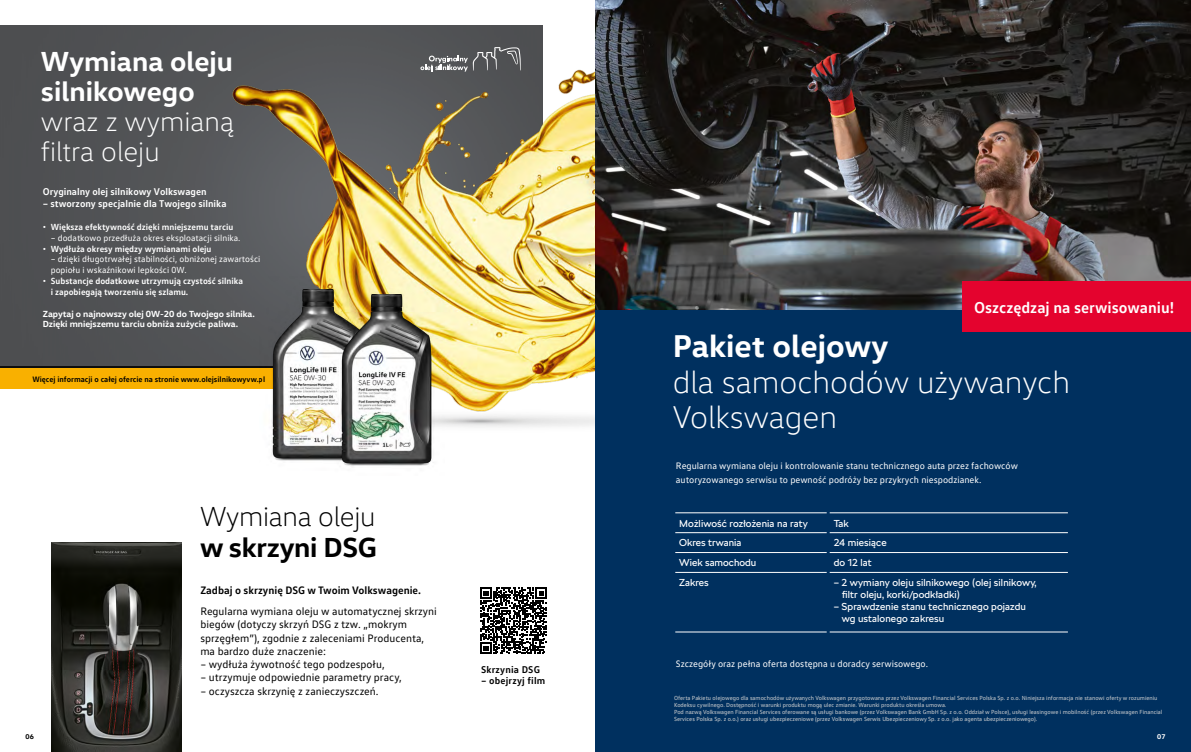
<style>
.page{position:relative;width:1191px;height:752px;background:#fff}
.page>*{position:absolute;margin:0;border:0;box-sizing:border-box;transform-origin:0 0}
.t1{font:300 32px/35.2px "VW Head";color:#fff}
.t2{font:700 32px "VW Head";color:#fff}
.t3{font:700 28px/30px "VW Head";color:#fff}
.t4{font:300 28px/30px "VW Head";color:#fff}
.t5{font:300 28px "VW Head";letter-spacing:-.01em;color:#000}
.t6{font:700 28px "VW Head";letter-spacing:-.01em;color:#000}
.t7{font:700 16px "VW Text";color:#fff}
.t8{font:11px/13.2px "VW Text";color:#000}
.t9{font:700 11px "VW Text";color:#000}
.t10{font:10px/12px "SKODA Next";letter-spacing:.01em;color:#fff}
.t11{font:700 10px "VW Text";color:#fff}
.t12{font:700 10px "VW Text";letter-spacing:.02em;color:#000}
.t13{font:9.5px/14px "VW Text";color:#fff}
.t14{font:700 9px/10.8px "VW Text";color:#fff}
.t15{font:9px/10.8px "VW Text";color:#fff}
.t16{font:700 9px/10.8px "VW Head";color:#fff}
.t17{font:700 8px "VW Text";color:#000}
.t18{font:700 7px "VW Head";color:#000}
.t19{font:700 7px "VW Head";color:#fff}
.t20{font:6px/7px "VW Text";color:#d2d2d2}
</style>
<div class="page">
<div style="left:0;top:26px;width:543px;height:340px;background:#505254"></div>
<svg style="left:420px;top:47px;width:101px;height:9px"></svg>
<div style="left:0;top:368px;width:387px;height:20px;background:#f9b000"></div>
<img style="left:222px;top:56px;width:373px;height:371px">
<img style="left:260px;top:276px;width:116px;height:185px">
<img style="left:329px;top:281px;width:116px;height:185px">
<img style="left:51px;top:542px;width:130px;height:209px">
<div style="left:595px;top:0;width:596px;height:751px;background:#00305f"></div>
<img style="left:595px;top:0;width:596px;height:309px">
<hr style="left:675px;top:512px;width:151px;height:1px;background:#fff">
<hr style="left:829px;top:512px;width:239px;height:1px;background:#fff">
<hr style="left:675px;top:532px;width:151px;height:1px;background:#fff">
<hr style="left:829px;top:532px;width:239px;height:1px;background:#fff">
<hr style="left:675px;top:552px;width:151px;height:1px;background:#fff">
<hr style="left:829px;top:552px;width:239px;height:1px;background:#fff">
<hr style="left:675px;top:572px;width:151px;height:1px;background:#fff">
<hr style="left:829px;top:572px;width:239px;height:1px;background:#fff">
<hr style="left:675px;top:631px;width:151px;height:1px;background:#fff">
<hr style="left:829px;top:631px;width:239px;height:1px;background:#fff">
<svg style="left:480px;top:587px;width:67px;height:66px"></svg>
<div style="left:962px;top:281px;width:229px;height:51px;background:#e4032e"></div>
<h2 class="t3" style="left:41px;top:45px;width:193px">Wymiana oleju silnikowego</h2>
<h2 class="t4" style="left:41px;top:106px;width:194px">wraz z wymianą filtra oleju</h2>
<h3 class="t11" style="left:43px;top:185px;width:165px">Oryginalny olej silnikowy Volkswagen</h3>
<h3 class="t11" style="left:43px;top:197px;width:185px">– stworzony specjalnie dla Twojego silnika</h3>
<h3 class="t14" style="left:43px;top:221px;width:192px">• Większa efektywność dzięki mniejszemu tarciu</h3>
<h3 class="t15" style="left:51px;top:232px;width:191px">– dodatkowo przedłuża okres eksploatacji silnika.</h3>
<h3 class="t14" style="left:43px;top:242px;width:170px">• Wydłuża okresy między wymianami oleju</h3>
<h3 class="t15" style="left:51px;top:253px;width:211px">– dzięki długotrwałej stabilności, obniżonej zawartości popiołu i wskaźnikowi lepkości 0W.</h3>
<h3 class="t14" style="left:51px;top:275px;width:194px;text-indent:-8px">• Substancje dodatkowe utrzymują czystość silnika i zapobiegają tworzeniu się szlamu.</h3>
<h3 class="t16" style="left:43px;top:307px;width:214px">Zapytaj o najnowszy olej 0W-20 do Twojego silnika.<br>Dzięki mniejszemu tarciu obniża zużycie paliwa.</h3>
<h3 class="t17" style="left:32px;top:373px;width:234px">Więcej informacji o całej ofercie na stronie www.olejsilnikowyvw.pl</h3>
<p class="t18" style="left:26px;top:731px;width:10px">06</p>
<h2 class="t5" style="left:200px;top:499px;width:177px">Wymiana oleju</h2>
<h2 class="t6" style="left:200px;top:528px;width:179px">w skrzyni DSG</h2>
<h3 class="t9" style="left:200px;top:582px;width:222px">Zadbaj o skrzynię DSG w Twoim Volkswagenie.</h3>
<h3 class="t8" style="left:200px;top:604px;width:238px">Regularna wymiana oleju w automatycznej skrzyni biegów (dotyczy skrzyń DSG z tzw. „mokrym sprzęgłem”), zgodnie z zaleceniami Producenta, ma bardzo duże znaczenie:</h3>
<h3 class="t8" style="left:200px;top:657px;width:186px">– wydłuża żywotność tego podzespołu,</h3>
<h3 class="t8" style="left:200px;top:670px;width:203px">– utrzymuje odpowiednie parametry pracy,</h3>
<h3 class="t8" style="left:200px;top:683px;width:180px">– oczyszcza skrzynię z zanieczyszczeń.</h3>
<h3 class="t12" style="left:481px;top:662px;width:61px">Skrzynia DSG</h3>
<h3 class="t12" style="left:481px;top:673px;width:66px">– obejrzyj film</h3>
<h3 class="t7" style="left:974px;top:297px;width:201px">Oszczędzaj na serwisowaniu!</h3>
<h1 class="t2" style="left:672px;top:325px;width:217px">Pakiet olejowy</h1>
<h1 class="t1" style="left:672px;top:363px;width:399px">dla samochodów używanych<br>Volkswagen</h1>
<h3 class="t13" style="left:676px;top:458px;width:343px">Regularna wymiana oleju i kontrolowanie stanu technicznego auta przez fachowców autoryzowanego serwisu to pewność podróży bez przykrych niespodzianek.</h3>
<h3 class="t10" style="left:679px;top:516px;width:130px">Możliwość rozłożenia na raty</h3>
<h3 class="t10" style="left:833px;top:516px;width:17px">Tak</h3>
<h3 class="t10" style="left:679px;top:536px;width:64px">Okres trwania</h3>
<h3 class="t10" style="left:833px;top:536px;width:55px">24 miesiące</h3>
<h3 class="t10" style="left:679px;top:556px;width:78px">Wiek samochodu</h3>
<h3 class="t10" style="left:833px;top:556px;width:40px">do 12 lat</h3>
<h3 class="t10" style="left:679px;top:576px;width:31px">Zakres</h3>
<h3 class="t10" style="left:842px;top:576px;width:196px;text-indent:-9px">– 2 wymiany oleju silnikowego (olej silnikowy, filtr oleju, korki/podkładki)</h3>
<h3 class="t10" style="left:841px;top:600px;width:186px;text-indent:-8px">– Sprawdzenie stanu technicznego pojazdu wg ustalonego zakresu</h3>
<h3 class="t13" style="left:676px;top:656px;width:254px">Szczegóły oraz pełna oferta dostępna u doradcy serwisowego.</h3>
<p class="t20" style="left:674px;top:693px;width:490px">Oferta Pakietu olejowego dla samochodów używanych Volkswagen przygotowana przez Volkswagen Financial Services Polska Sp. z o.o. Niniejsza informacja nie stanowi oferty w rozumieniu Kodeksu cywilnego. Dostępność i warunki produktu mogą ulec zmianie. Warunki produktu określa umowa.<br>Pod nazwą Volkswagen Financial Services oferowane są usługi bankowe (przez Volkswagen Bank GmbH Sp. z o.o. Oddział w Polsce), usługi leasingowe i mobilność (przez Volkswagen Financial Services Polska Sp. z o.o.) oraz usługi ubezpieczeniowe (przez Volkswagen Serwis Ubezpieczeniowy Sp. z o.o. jako agenta ubezpieczeniowego).</p>
<p class="t19" style="left:1157px;top:731px;width:10px">07</p>
</div>
